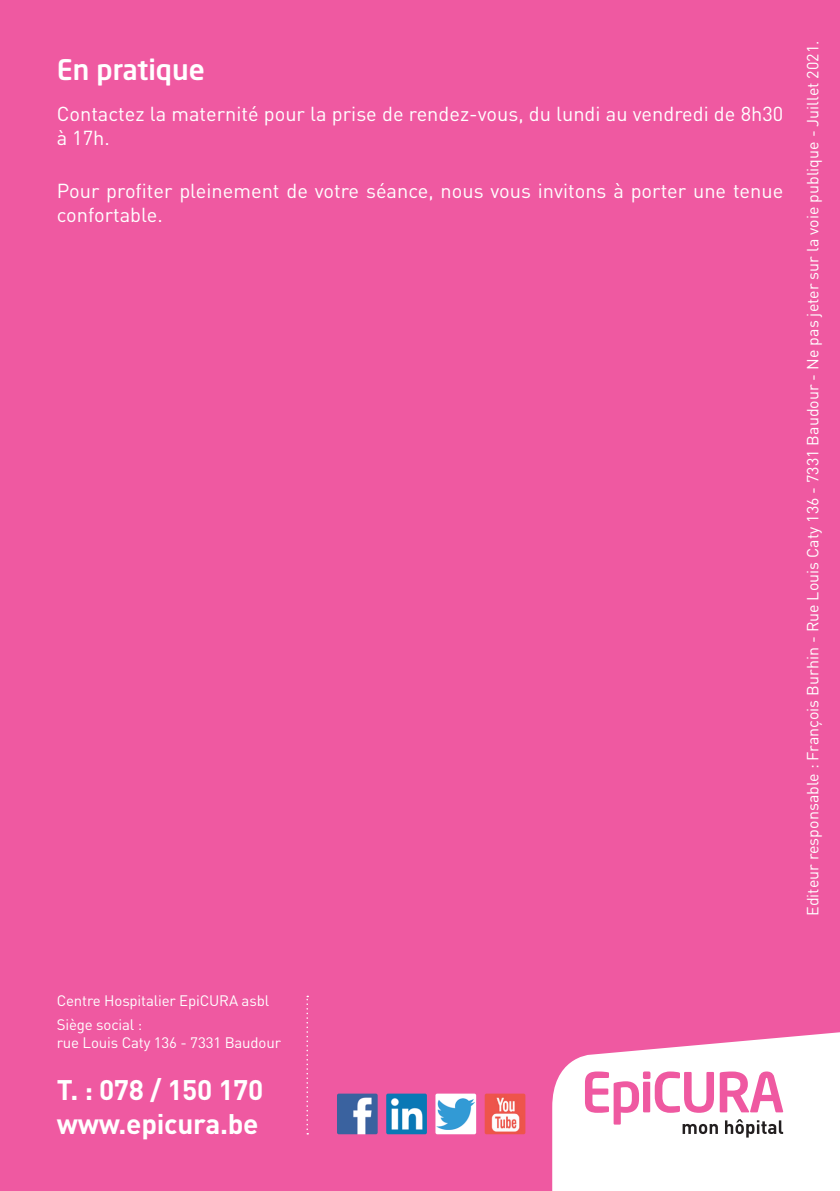
<style>
.page{position:relative;width:840px;height:1191px;background:#fff}
.page>*{position:absolute;margin:0;border:0;box-sizing:border-box;transform-origin:0 0}
.t1{font:700 28px/33.6px "DIN Pro";letter-spacing:-.01em;color:#fff}
.t2{font:28px "Neo Sans Std Medium TR";color:#fff}
.t3{font:20px/24px "DIN Pro";color:#fff}
.t4{font:16px "DIN Pro";color:#fff}
.t5{font:15px/24px "DIN Pro";letter-spacing:-.01em;color:#fff}
</style>
<div class="page">
<div style="left:0;top:0;width:839px;height:1191px;background:#ef59a1"></div>
<svg style="left:306px;top:995px;width:2px;height:139px"></svg>
<img style="left:386px;top:1093px;width:40px;height:41px">
<img style="left:337px;top:1093px;width:40px;height:41px">
<div style="left:435px;top:1093px;width:41px;height:41px;background:#fff;border-radius:2px"></div>
<img style="left:436px;top:1098px;width:38px;height:31px">
<img style="left:484px;top:1093px;width:41px;height:41px">
<svg style="left:552px;top:1032px;width:287px;height:159px;background:#fce9f2"></svg>
<svg style="left:584px;top:1071px;width:198px;height:66px"></svg>
<h1 class="t2" style="left:57px;top:52px;width:149px">En pratique</h1>
<p class="t3" style="left:57px;top:99px;width:727px">Contactez la maternité pour la prise de rendez-vous, du lundi au vendredi de 8h30 à 17h.</p>
<p class="t3" style="left:57px;top:177px;width:727px">Pour profiter pleinement de votre séance, nous vous invitons à porter une tenue confortable.</p>
<p class="t4" style="left:799px;top:916px;width:876px;rotate:-90deg">Editeur responsable : François Burhin - Rue Louis Caty 136 - 7331 Baudour - Ne pas jeter sur la voie publique - Juillet 2021.</p>
<p class="t5" style="left:57px;top:987px;width:214px">Centre Hospitalier EpiCURA asbl<br>Siège social :</p>
<p class="t5" style="left:57px;top:1029px;width:226px">rue Louis Caty 136 - 7331 Baudour</p>
<h1 class="t1" style="left:57px;top:1069px;width:208px">T. : 078 / 150 170 www.epicura.be</h1>
</div>
